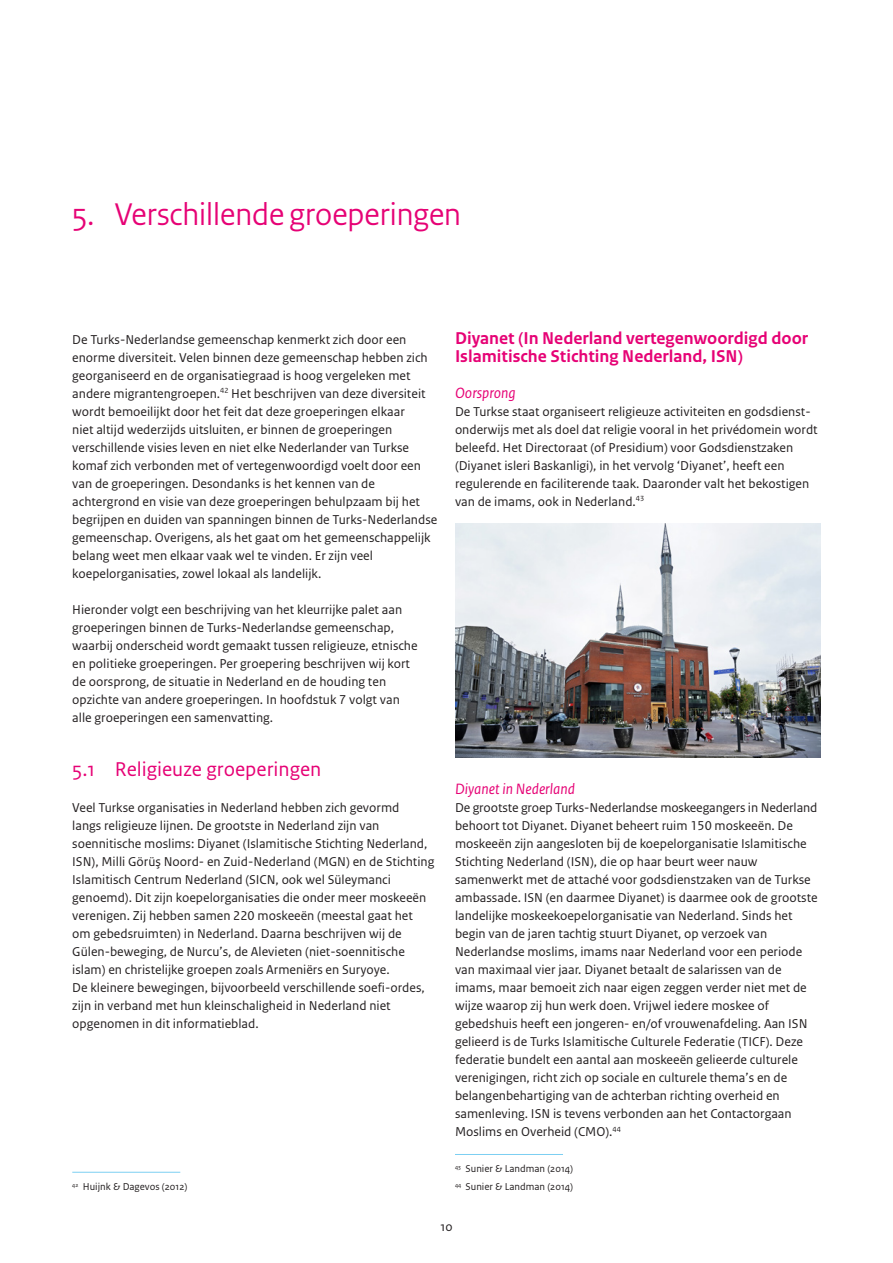
<style>
.page{position:relative;width:893px;height:1263px;background:#fff}
.page>*{position:absolute;margin:0;border:0;box-sizing:border-box;transform-origin:0 0}
._03_RO_Kop{font:33px "Rijksoverheid Sans Heading";color:#e60275}
._05_RO_Alineakop{font:21px "Rijksoverheid Sans Text";color:#e60275}
._06_RO_Subalineakop{font:700 18px/18px "Rijksoverheid Sans Text";color:#e60275}
._04_RO_Paragraafkop{font:italic 15.75px "Rijksoverheid Sans Text";color:#e60275}
.Broodtekst{font:13.5px/18px "Rijksoverheid Sans Text";color:#231f20}
._14_RO_Voetnoot{font:10.5px "Rijksoverheid Sans Text";color:#231f20}
</style>
<div class="page">
<hr style="left:72px;top:1172px;width:108px;height:1px;background:#7ccff2">
<hr style="left:455px;top:1154px;width:108px;height:1px;background:#7ccff2">
<img style="left:455px;top:524px;width:366px;height:234px">
<p class="_03_RO_Kop" style="left:72px;top:195px;width:390px">5. Verschillende groeperingen</p>
<p class="Broodtekst" style="left:72px;top:331px;width:367px">De Turks-Nederlandse gemeenschap kenmerkt zich door een enorme diversiteit. Velen binnen deze gemeenschap hebben zich georganiseerd en de organisatiegraad is hoog vergeleken met andere migrantengroepen.<sup>42</sup> Het beschrijven van deze diversiteit wordt bemoeilijkt door het feit dat deze groeperingen elkaar<br>niet altijd wederzijds uitsluiten, er binnen de groeperingen verschillende visies leven en niet elke Nederlander van Turkse komaf zich verbonden met of vertegenwoordigd voelt door een van de groeperingen. Desondanks is het kennen van de achtergrond en visie van deze groeperingen behulpzaam bij het begrijpen en duiden van spanningen binnen de Turks-Nederlandse gemeenschap. Overigens, als het gaat om het gemeenschappelijk belang weet men elkaar vaak wel te vinden. Er zijn veel koepelorganisaties, zowel lokaal als landelijk.</p>
<p class="Broodtekst" style="left:72px;top:601px;width:347px">Hieronder volgt een beschrijving van het kleurrijke palet aan groeperingen binnen de Turks-Nederlandse gemeenschap, waarbij onderscheid wordt gemaakt tussen religieuze, etnische en politieke groeperingen. Per groepering beschrijven wij kort de oorsprong, de situatie in Nederland en de houding ten opzichte van andere groeperingen. In hoofdstuk 7 volgt van alle groeperingen een samenvatting.</p>
<p class="_05_RO_Alineakop" style="left:72px;top:757px;width:251px">5.1 Religieuze groeperingen</p>
<p class="Broodtekst" style="left:72px;top:799px;width:364px">Veel Turkse organisaties in Nederland hebben zich gevormd<br>langs religieuze lijnen. De grootste in Nederland zijn van soennitische moslims: Diyanet (Islamitische Stichting Nederland, ISN), Milli Görüş Noord- en Zuid-Nederland (MGN) en de Stichting Islamitisch Centrum Nederland (SICN, ook wel Süleymanci genoemd). Dit zijn koepelorganisaties die onder meer moskeeën verenigen. Zij hebben samen 220 moskeeën (meestal gaat het om gebedsruimten) in Nederland. Daarna beschrijven wij de Gülen-beweging, de Nurcu’s, de Alevieten (niet-soennitische islam) en christelijke groepen zoals Armeniërs en Suryoye.<br>De kleinere bewegingen, bijvoorbeeld verschillende soefi-ordes, zijn in verband met hun kleinschaligheid in Nederland niet opgenomen in dit informatieblad.</p>
<p class="_14_RO_Voetnoot" style="left:72px;top:1180px;width:117px"><sup>42</sup> Huijnk &amp; Dagevos (2012)</p>
<p class="_06_RO_Subalineakop" style="left:455px;top:329px;width:355px">Diyanet (In Nederland vertegenwoordigd door<br>Islamitische Stichting Nederland, ISN)</p>
<p class="_04_RO_Paragraafkop" style="left:455px;top:384px;width:62px">Oorsprong</p>
<p class="Broodtekst" style="left:455px;top:403px;width:364px">De Turkse staat organiseert religieuze activiteiten en godsdienst&shy;onderwijs met als doel dat religie vooral in het privédomein wordt beleefd. Het Directoraat (of Presidium) voor Godsdienstzaken (Diyanet isleri Baskanligi), in het vervolg ‘Diyanet’, heeft een regulerende en faciliterende taak. Daaronder valt het bekostigen van de imams, ook in Nederland.<sup>43</sup></p>
<p class="_04_RO_Paragraafkop" style="left:455px;top:780px;width:121px">Diyanet in Nederland</p>
<p class="Broodtekst" style="left:455px;top:799px;width:364px">De grootste groep Turks-Nederlandse moskeegangers in Nederland behoort tot Diyanet. Diyanet beheert ruim 150 moskeeën. De moskeeën zijn aangesloten bij de koepelorganisatie Islamitische Stichting Nederland (ISN), die op haar beurt weer nauw samenwerkt met de attaché voor godsdienstzaken van de Turkse ambassade. ISN (en daarmee Diyanet) is daarmee ook de grootste landelijke moskeekoepelorganisatie van Nederland. Sinds het begin van de jaren tachtig stuurt Diyanet, op verzoek van Nederlandse moslims, imams naar Nederland voor een periode van maximaal vier jaar. Diyanet betaalt de salarissen van de imams, maar bemoeit zich naar eigen zeggen verder niet met de wijze waarop zij hun werk doen. Vrijwel iedere moskee of gebedshuis heeft een jongeren- en/of vrouwenafdeling. Aan ISN gelieerd is de Turks Islamitische Culturele Federatie (TICF). Deze federatie bundelt een aantal aan moskeeën gelieerde culturele verenigingen, richt zich op sociale en culturele thema’s en de belangenbehartiging van de achterban richting overheid en samenleving. ISN is tevens verbonden aan het Contactorgaan Moslims en Overheid (CMO).<sup>44</sup></p>
<p class="_14_RO_Voetnoot" style="left:455px;top:1163px;width:120px"><sup>43</sup> Sunier &amp; Landman (2014)</p>
<p class="_14_RO_Voetnoot" style="left:455px;top:1180px;width:120px"><sup>44</sup> Sunier &amp; Landman (2014)</p>
<p class="Broodtekst" style="left:440px;top:1218px;width:14px">10</p>
</div>
